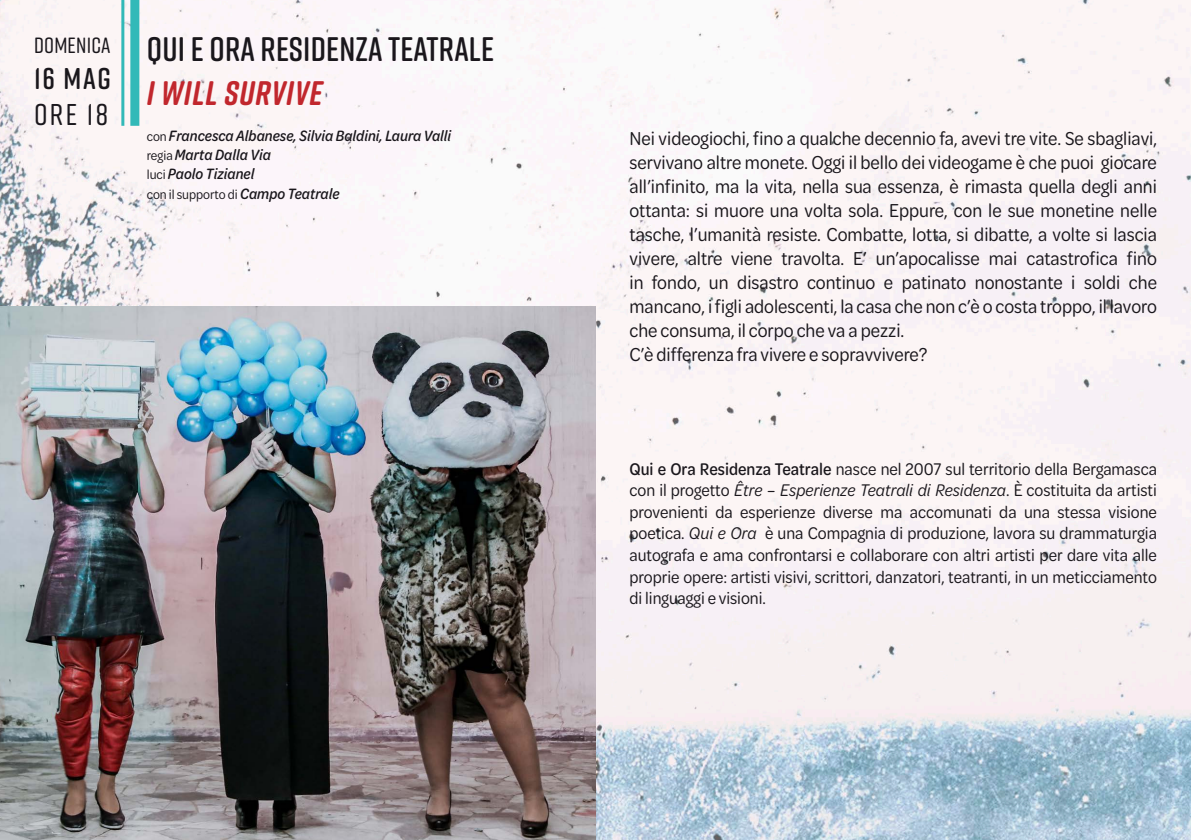
<style>
.page{position:relative;width:1191px;height:840px;background:#fff}
.page>*{position:absolute;margin:0;border:0;box-sizing:border-box;transform-origin:0 0}
.t1{font:600 34px "Rift Soft";letter-spacing:.005em;color:#1a171c}
.t2{font:italic 700 34px "Rift Soft";letter-spacing:.025em;color:#c1272d}
.t3{font:600 30px "Rift Soft";color:#1a171c}
.t4{font:500 30px "Rift Soft";color:#1a171c}
.t5{font:500 22px "Rift Soft";letter-spacing:.01em;color:#1a171c}
.t6{font:20px/24px "Omnes Cond";color:#1a171c;text-align:justify}
.t7{font:18px/21.6px "Omnes Cond";color:#1a171c;text-align:justify}
.t8{font:italic 500 16px "Omnes Cond";color:#1a171c}
.t9{font:14px "Omnes Cond";color:#1a171c}
.s1{font-weight:400;font-style:normal;font-size:14px}
.s2{font-weight:500;font-style:italic;font-size:16px}
.s3{font-weight:500}
.s4{font-style:italic}
</style>
<div class="page">
<img style="left:0;top:0;width:1191px;height:839px">
<img style="left:0;top:306px;width:595px;height:533px">
<div style="left:130px;top:0;width:9px;height:126px;background:#32b9b8"></div>
<hr style="left:121px;top:0;width:3px;height:126px;background:#32b9b8">
<p class="t5" style="left:34px;top:29px;width:78px">DOMENICA</p>
<p class="t3" style="left:34px;top:57px;width:79px">16 MAG</p>
<p class="t4" style="left:34px;top:93px;width:76px">ORE 18</p>
<p class="t1" style="left:147px;top:24px;width:349px">QUI E ORA RESIDENZA TEATRALE</p>
<p class="t2" style="left:147px;top:68px;width:177px">I WILL SURVIVE</p>
<p class="t8" style="left:147px;top:125px;width:306px"><span class="s1">con</span> Francesca Albanese, Silvia Baldini, Laura Valli</p>
<p class="t8" style="left:147px;top:144px;width:125px"><span class="s1">regia</span> Marta Dalla Via</p>
<p class="t8" style="left:147px;top:164px;width:109px"><span class="s1">luci</span> Paolo Tizianel</p>
<p class="t9" style="left:147px;top:185px;width:194px">con il supporto di <span class="s2">Campo Teatrale</span></p>
<p class="t6" style="left:629px;top:125px;width:529px">Nei videogiochi, fino a qualche decennio fa, avevi tre vite. Se sbagliavi, servivano altre monete. Oggi il bello dei videogame è che puoi giocare all’infinito, ma la vita, nella sua essenza, è rimasta quella degli anni ottanta: si muore una volta sola. Eppure, con le sue monetine nelle tasche, l’umanità resiste. Combatte, lotta, si dibatte, a volte si lascia vivere, altre viene travolta. E’ un’apocalisse mai catastrofica fino in fondo, un disastro continuo e patinato nonostante i soldi che mancano, i figli adolescenti, la casa che non c’è o costa troppo, il lavoro che consuma, il corpo che va a pezzi.</p>
<p class="t6" style="left:629px;top:341px;width:299px">C’è differenza fra vivere e sopravvivere?</p>
<p class="t7" style="left:629px;top:456px;width:529px"><span class="s3">Qui e Ora Residenza Teatrale</span> nasce nel 2007 sul territorio della Bergamasca con il progetto <span class="s4">Être – Esperienze Teatrali di Residenza</span>. È costituita da artisti provenienti da esperienze diverse ma accomunati da una stessa visione poetica. <span class="s4">Qui e Ora</span> è una Compagnia di produzione, lavora su drammaturgia autografa e ama confrontarsi e collaborare con altri artisti per dare vita alle proprie opere: artisti visivi, scrittori, danzatori, teatranti, in un meticciamento di linguaggi e visioni.</p>
</div>
